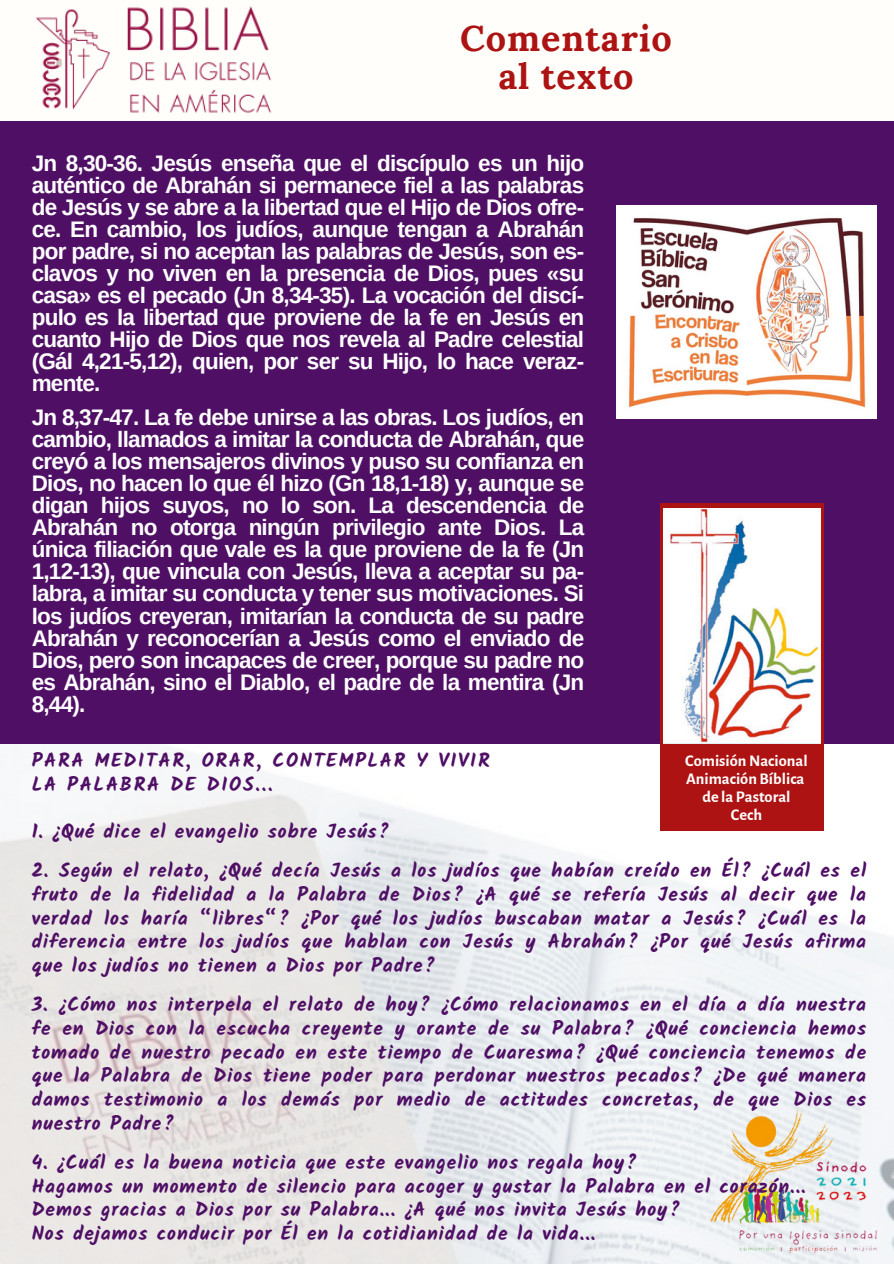
<style>
.page{position:relative;width:894px;height:1264px;background:#fff}
.page>*{position:absolute;margin:0;border:0;box-sizing:border-box;transform-origin:0 0}
.t1{font:700 36px/38.2px "Lora";letter-spacing:.025em;color:#ad1313;text-align:center}
.t2{font:700 22.5px/22px "Arimo";letter-spacing:-.035em;color:#fff;text-align:justify}
.t3{font:700 19.5px/23.7px "Kalam";letter-spacing:.045em;color:#4f0f65;text-align:justify}
.t4{font:700 19.5px/23.7px "Kalam";letter-spacing:.085em;color:#4f0f65}
.t5{font:700 16.35px/18px "Alegreya Sans";color:#fff;text-align:center}
</style>
<div class="page">
<div style="left:0;top:0;width:893px;height:1263px;background:#fffefa"></div>
<img style="left:0;top:743px;width:893px;height:520px">
<div style="left:0;top:121px;width:893px;height:622px;background:#4f0f65"></div>
<img style="left:36px;top:6px;width:236px;height:107px">
<img style="left:709px;top:1101px;width:184px;height:161px">
<div style="left:660px;top:743px;width:163px;height:87px;background:#ad1313"></div>
<svg style="left:660px;top:503px;width:163px;height:240px;background:#bc3f3f"></svg>
<img style="left:663px;top:508px;width:156px;height:235px">
<img style="left:616px;top:205px;width:260px;height:213px">
<h1 class="t1" style="left:460px;top:19px;width:213px">Comentario al texto</h1>
<p class="t2" style="left:32px;top:152px;width:554px">Jn 8,30-36. Jesús enseña que el discípulo es un hijo auténtico de Abrahán si permanece fiel a las palabras de Jesús y se abre a la libertad que el Hijo de Dios ofre&shy;ce. En cambio, los judíos, aunque tengan a Abrahán por padre, si no aceptan las palabras de Jesús, son es&shy;clavos y no viven en la presencia de Dios, pues «su casa» es el pecado (Jn 8,34-35). La vocación del discí&shy;pulo es la libertad que proviene de la fe en Jesús en cuanto Hijo de Dios que nos revela al Padre celestial (Gál 4,21-5,12), quien, por ser su Hijo, lo hace veraz&shy;mente.</p>
<p class="t2" style="left:32px;top:406px;width:554px">Jn 8,37-47. La fe debe unirse a las obras. Los judíos, en cambio, llamados a imitar la conducta de Abrahán, que creyó a los mensajeros divinos y puso su confianza en Dios, no hacen lo que él hizo (Gn 18,1-18) y, aunque se digan hijos suyos, no lo son. La descendencia de Abrahán no otorga ningún privilegio ante Dios. La única filiación que vale es la que proviene de la fe (Jn 1,12-13), que vincula con Jesús, lleva a aceptar su pa&shy;labra, a imitar su conducta y tener sus motivaciones. Si los judíos creyeran, imitarían la conducta de su padre Abrahán y reconocerían a Jesús como el enviado de Dios, pero son incapaces de creer, porque su padre no es Abrahán, sino el Diablo, el padre de la mentira (Jn 8,44).</p>
<p class="t4" style="left:32px;top:748px;width:459px">PARA MEDITAR, ORAR, CONTEMPLAR Y VIVIR<br>LA PALABRA DE DIOS...</p>
<p class="t3" style="left:32px;top:819px;width:359px">1. ¿Qué dice el evangelio sobre Jesús?</p>
<p class="t3" style="left:32px;top:858px;width:835px">2. Según el relato, ¿Qué decía Jesús a los judíos que habían creído en Él? ¿Cuál es el fruto de la fidelidad a la Palabra de Dios? ¿A qué se refería Jesús al decir que la verdad los haría “libres“? ¿Por qué los judíos buscaban matar a Jesús? ¿Cuál es la diferencia entre los judíos que hablan con Jesús y Abrahán? ¿Por qué Jesús afirma que los judíos no tienen a Dios por Padre?</p>
<p class="t3" style="left:32px;top:992px;width:835px">3. ¿Cómo nos interpela el relato de hoy? ¿Cómo relacionamos en el día a día nuestra fe en Dios con la escucha creyente y orante de su Palabra? ¿Qué conciencia hemos tomado de nuestro pecado en este tiempo de Cuaresma? ¿Qué conciencia tenemos de que la Palabra de Dios tiene poder para perdonar nuestros pecados? ¿De qué manera damos testimonio a los demás por medio de actitudes concretas, de que Dios es nuestro Padre?</p>
<p class="t3" style="left:32px;top:1150px;width:775px;text-align:left">4. ¿Cuál es la buena noticia que este evangelio nos regala hoy?<br>Hagamos un momento de silencio para acoger y gustar la Palabra en el corazón...<br>Demos gracias a Dios por su Palabra... ¿A qué nos invita Jesús hoy?<br>Nos dejamos conducir por Él en la cotidianidad de la vida...</p>
<p class="t5" style="left:685px;top:751px;width:124px">ComisiónNacional<br>Animación Bíblica de la Pastoral<br>Cech</p>
</div>
